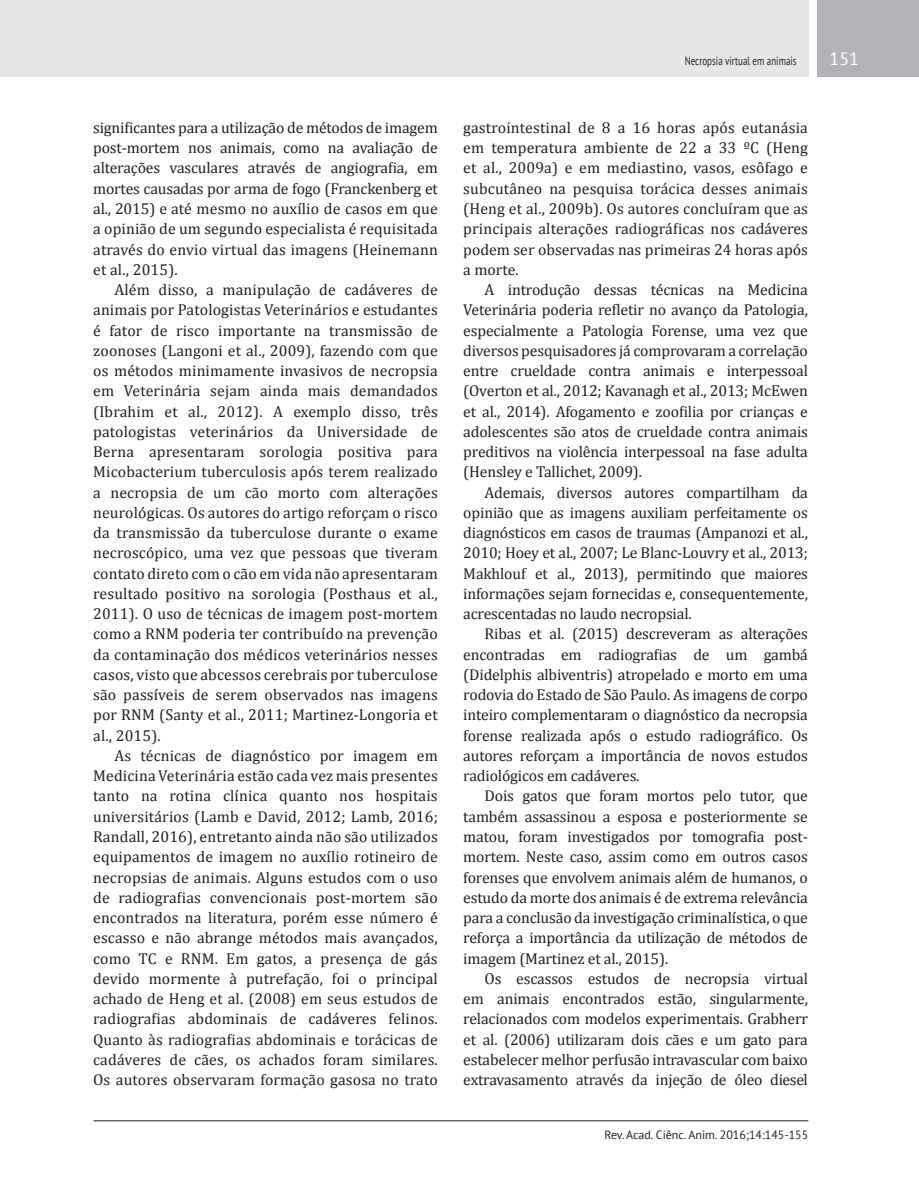
<style>
.page{position:relative;width:919px;height:1191px;background:#fff}
.page>*{position:absolute;margin:0;border:0;box-sizing:border-box;transform-origin:0 0}
.t1{font:18px "PT Sans";color:#fff}
.TEXTO{font:15.75px/20.2px "Cambria";letter-spacing:-.01em;color:#231f20;text-align:justify}
.t2{font:12px "PT Sans";color:#231f20}
.t3{font:12px "PT Sans";color:#231f20;scale:.75 1}
</style>
<div class="page">
<div style="left:0;top:0;width:808px;height:77px;background:#e6e7e9"></div>
<div style="left:816px;top:0;width:102px;height:77px;background:#b2b3b7"></div>
<hr style="left:94px;top:1120px;width:714px;height:1px;background:#231f20">
<p class="TEXTO" style="left:93px;top:117px;width:346px">significantes para a utilização de métodos de imagem post-mortem nos animais, como na avaliação de alterações vasculares através de angiografia, em mortes causadas por arma de fogo (Franckenberg et al., 2015) e até mesmo no auxílio de casos em que a opinião de um segundo especialista é requisitada através do envio virtual das imagens (Heinemann et al., 2015).</p>
<p class="TEXTO" style="left:93px;top:279px;width:346px;text-indent:21px">Além disso, a manipulação de cadáveres de animais por Patologistas Veterinários e estudantes é fator de risco importante na transmissão de zoonoses (Langoni et al., 2009), fazendo com que os métodos minimamente invasivos de necropsia em Veterinária sejam ainda mais demandados (Ibrahim et al., 2012). A exemplo disso, três patologistas veterinários da Universidade de Berna apresentaram sorologia positiva para Micobacterium tuberculosis após terem realizado a necropsia de um cão morto com alterações neurológicas. Os autores do artigo reforçam o risco da transmissão da tuberculose durante o exame necroscópico, uma vez que pessoas que tiveram contato direto com o cão em vida não apresentaram resultado positivo na sorologia (Posthaus et al., 2011). O uso de técnicas de imagem post-mortem como a RNM poderia ter contribuído na prevenção da contaminação dos médicos veterinários nesses casos, visto que abcessos cerebrais por tuberculose são passíveis de serem observados nas imagens por RNM (Santy et al., 2011; Martinez-Longoria et al., 2015).</p>
<p class="TEXTO" style="left:93px;top:745px;width:346px;text-indent:21px">As técnicas de diagnóstico por imagem em Medicina Veterinária estão cada vez mais presentes tanto na rotina clínica quanto nos hospitais universitários (Lamb e David, 2012; Lamb, 2016; Randall, 2016), entretanto ainda não são utilizados equipamentos de imagem no auxílio rotineiro de necropsias de animais. Alguns estudos com o uso de radiografias convencionais post-mortem são encontrados na literatura, porém esse número é escasso e não abrange métodos mais avançados, como TC e RNM. Em gatos, a presença de gás devido mormente à putrefação, foi o principal achado de Heng et al. (2008) em seus estudos de radiografias abdominais de cadáveres felinos.<br>Quanto às radiografias abdominais e torácicas de cadáveres de cães, os achados foram similares.<br>Os autores observaram formação gasosa no trato</p>
<p class="t3" style="left:684px;top:53px;width:151px">Necropsia virtual em animais</p>
<p class="t1" style="left:829px;top:47px;width:31px">151</p>
<p class="TEXTO" style="left:463px;top:117px;width:346px">gastrointestinal de 8 a 16 horas após eutanásia em temperatura ambiente de 22 a 33 ºC (Heng et al., 2009a) e em mediastino, vasos, esôfago e subcutâneo na pesquisa torácica desses animais (Heng et al., 2009b). Os autores concluíram que as principais alterações radiográficas nos cadáveres podem ser observadas nas primeiras 24 horas após a morte.</p>
<p class="TEXTO" style="left:463px;top:279px;width:346px;text-indent:21px">A introdução dessas técnicas na Medicina Veterinária poderia refletir no avanço da Patologia, especialmente a Patologia Forense, uma vez que diversos pesquisadores já comprovaram a correlação entre crueldade contra animais e interpessoal (Overton et al., 2012; Kavanagh et al., 2013; McEwen et al., 2014). Afogamento e zoofilia por crianças e adolescentes são atos de crueldade contra animais preditivos na violência interpessoal na fase adulta (Hensley e Tallichet, 2009).</p>
<p class="TEXTO" style="left:463px;top:482px;width:346px;text-indent:21px">Ademais, diversos autores compartilham da opinião que as imagens auxiliam perfeitamente os diagnósticos em casos de traumas (Ampanozi et al., 2010; Hoey et al., 2007; Le Blanc-Louvry et al., 2013; Makhlouf et al., 2013), permitindo que maiores informações sejam fornecidas e, consequentemente, acrescentadas no laudo necropsial.</p>
<p class="TEXTO" style="left:463px;top:624px;width:346px;text-indent:21px">Ribas et al. (2015) descreveram as alterações encontradas em radiografias de um gambá (Didelphis albiventris) atropelado e morto em uma rodovia do Estado de São Paulo. As imagens de corpo inteiro complementaram o diagnóstico da necropsia forense realizada após o estudo radiográfico. Os autores reforçam a importância de novos estudos radiológicos em cadáveres.</p>
<p class="TEXTO" style="left:463px;top:786px;width:346px;text-indent:21px">Dois gatos que foram mortos pelo tutor, que também assassinou a esposa e posteriormente se matou, foram investigados por tomografia post&shy;mortem. Neste caso, assim como em outros casos forenses que envolvem animais além de humanos, o estudo da morte dos animais é de extrema relevância para a conclusão da investigação criminalística, o que reforça a importância da utilização de métodos de imagem (Martinez et al., 2015).</p>
<p class="TEXTO" style="left:463px;top:968px;width:346px;text-indent:21px">Os escassos estudos de necropsia virtual em animais encontrados estão, singularmente, relacionados com modelos experimentais. Grabherr et al. (2006) utilizaram dois cães e um gato para estabelecer melhor perfusão intravascular com baixo extravasamento através da injeção de óleo diesel</p>
<p class="t2" style="left:604px;top:1126px;width:205px">Rev. Acad. Ciênc. Anim. 2016;14:145-155</p>
</div>
